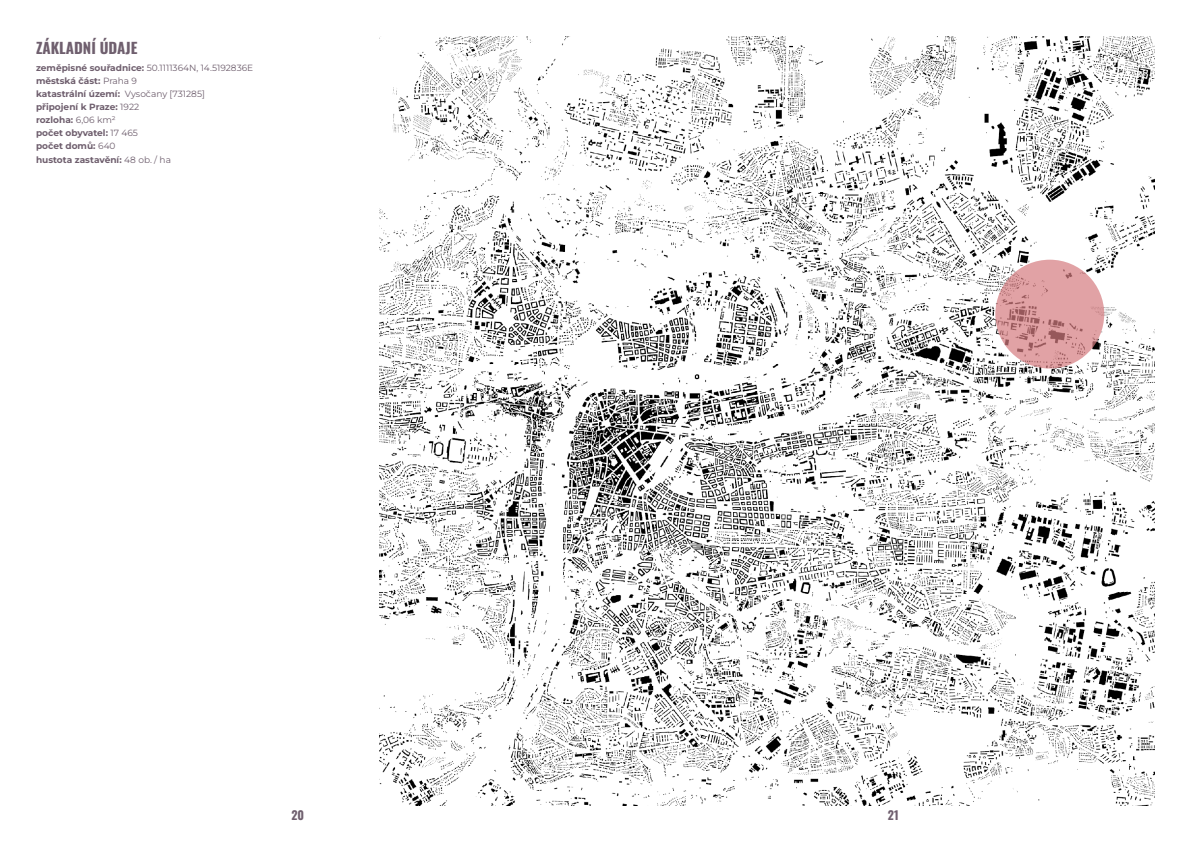
<style>
.page{position:relative;width:1191px;height:842px;background:#fff}
.page>*{position:absolute;margin:0;border:0;box-sizing:border-box;transform-origin:0 0}
.t1{font:700 15px "Oswald";color:#6f5f6e}
.t2{font:700 12px "Oswald";color:#6f5f6e}
.t3{font:700 9px "Montserrat";color:#6f5f6e}
.t4{font:9px "Montserrat";color:#6f5f6e}
.s1{font-weight:700}
.s2{font-weight:400}
</style>
<div class="page">
<img style="left:380px;top:36px;width:775px;height:770px">
<svg style="left:995px;top:260px;width:109px;height:109px;background:#d99a9d"></svg>
<p class="t1" style="left:36px;top:34px;width:103px">ZÁKLADNÍ ÚDAJE</p>
<p class="t4" style="left:36px;top:62px;width:219px"><span class="s1">zeměpisné souřadnice:</span> 50.1111364N, 14.5192836E</p>
<p class="t3" style="left:36px;top:75px;width:103px">městská část: <span class="s2">Praha 9</span></p>
<p class="t3" style="left:36px;top:88px;width:170px">katastrální území: <span class="s2">Vysočany [731285]</span></p>
<p class="t3" style="left:36px;top:101px;width:105px">připojení k Praze: <span class="s2">1922</span></p>
<p class="t3" style="left:36px;top:114px;width:81px">rozloha: <span class="s2">6,06 km²</span></p>
<p class="t3" style="left:36px;top:127px;width:103px">počet obyvatel: <span class="s2">17 465</span></p>
<p class="t3" style="left:36px;top:140px;width:81px">počet domů: <span class="s2">640</span></p>
<p class="t3" style="left:36px;top:154px;width:136px">hustota zastavění: <span class="s2">48 ob. / ha</span></p>
<h2 class="t2" style="left:291px;top:805px;width:14px">20</h2>
<h2 class="t2" style="left:887px;top:805px;width:12px">21</h2>
</div>
